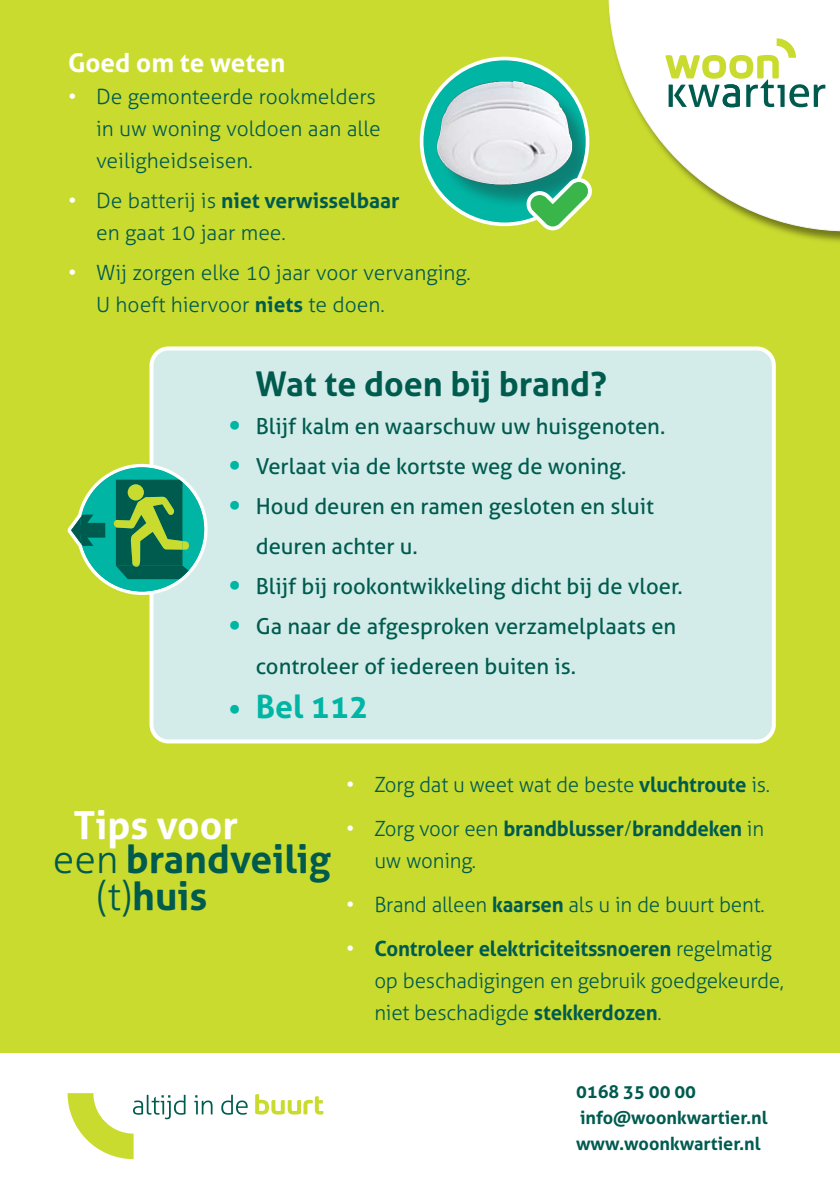
<style>
.page{position:relative;width:840px;height:1191px;background:#fff}
.page>*{position:absolute;margin:0;border:0;box-sizing:border-box;transform-origin:0 0}
.t1{font:700 39px/36.6px "Aller";color:#005b4f}
.t2{font:700 39px "Aller";color:#fff}
.t3{font:700 34px "Aller";color:#005b4f}
.t4{font:700 32px "Aller";color:#00b5a4}
.t5{font:700 26px "Aller";color:#fff}
.t6{font:22px/40px "Aller";color:#005b4f}
.t7{font:300 21px/32px "Aller";letter-spacing:-.01em;color:#005b4f}
.t8{font:700 18px "Aller";color:#005b4f}
.s1{font-weight:400;color:#fff}
.s2{font-weight:700}
.s3{font-size:34px;color:#00b5a4}
.s4{font-weight:400;font-size:34px}
.s5{font-weight:300}
</style>
<div class="page">
<div style="left:0;top:0;width:839px;height:1052px;background:#cadb2f"></div>
<img style="left:780px;top:231px;width:59px;height:11px">
<svg style="left:608px;top:0;width:231px;height:231px"></svg>
<svg style="left:665px;top:38px;width:160px;height:69px;background:#d4e3c6"></svg>
<svg style="left:194px;top:1095px;width:18px;height:19px"></svg>
<svg style="left:221px;top:1094px;width:26px;height:20px"></svg>
<svg style="left:255px;top:1094px;width:68px;height:20px"></svg>
<svg style="left:67px;top:1093px;width:118px;height:66px"></svg>
<div style="left:151px;top:348px;width:622px;height:393px;background:#d3ece9;border-radius:17px"></div>
<div style="left:149px;top:346px;width:626px;height:397px;border:4px solid #fff;border-radius:17px"></div>
<svg style="left:67px;top:464px;width:140px;height:131px"></svg>
<div style="left:421px;top:59px;width:166px;height:165px;background:#00b5a4;border-radius:50%"></div>
<div style="left:440px;top:85px;width:147px;height:125px;background:#231f20;opacity:.35"></div>
<img style="left:436px;top:81px;width:137px;height:105px">
<div style="left:419px;top:57px;width:170px;height:169px;border:4px solid #fff;border-radius:50%"></div>
<svg style="left:525px;top:178px;width:67px;height:52px"></svg>
<p class="t5" style="left:68px;top:46px;width:219px">Goed om te weten</p>
<p class="t7" style="left:96px;top:80px;width:286px;text-indent:-28px"><span class="s1">•</span> De gemonteerde rookmelders in uw woning voldoen aan alle veiligheidseisen.</p>
<p class="t7" style="left:96px;top:184px;width:305px;text-indent:-28px"><span class="s1">•</span> De batterij is <span class="s2">niet verwisselbaar </span>en gaat 10 jaar mee.</p>
<p class="t7" style="left:96px;top:256px;width:376px;text-indent:-28px"><span class="s1">•</span> Wij zorgen elke 10 jaar voor vervanging.<br>U hoeft hiervoor <span class="s2">niets</span> te doen.</p>
<p class="t3" style="left:255px;top:363px;width:353px">Wat te doen bij brand?</p>
<p class="t6" style="left:228px;top:406px;width:439px"><span class="s3">•</span> Blijf kalm en waarschuw uw huisgenoten.</p>
<p class="t6" style="left:228px;top:446px;width:400px"><span class="s3">•</span> Verlaat via de kortste weg de woning.</p>
<p class="t6" style="left:256px;top:486px;width:399px;text-indent:-28px"><span class="s3">•</span> Houd deuren en ramen gesloten en sluit deuren achter u.</p>
<p class="t6" style="left:228px;top:566px;width:456px"><span class="s3">•</span> Blijf bij rookontwikkeling dicht bij de vloer.</p>
<p class="t6" style="left:256px;top:606px;width:422px;text-indent:-28px"><span class="s3">•</span> Ga naar de afgesproken verzamelplaats en controleer of iedereen buiten is.</p>
<p class="t4" style="left:228px;top:687px;width:142px"><span class="s4">•</span> Bel 112</p>
<p class="t2" style="left:73px;top:801px;width:166px">Tips voor</p>
<p class="t1" style="left:96px;top:841px;width:236px;text-indent:-43px"><span class="s5">een</span> brandveilig <span class="s5">(t)</span>huis</p>
<p class="t7" style="left:346px;top:768px;width:425px"><span class="s1">•</span> Zorg dat u weet wat de beste <span class="s2">vluchtroute</span> is.</p>
<p class="t7" style="left:374px;top:812px;width:391px;text-indent:-28px"><span class="s1">•</span> Zorg voor een <span class="s2">brandblusser</span>/<span class="s2">branddeken</span> in uw woning.</p>
<p class="t7" style="left:346px;top:888px;width:419px"><span class="s1">•</span> Brand alleen <span class="s2">kaarsen</span> als u in de buurt bent.</p>
<p class="t7" style="left:374px;top:932px;width:411px;text-indent:-28px"><span class="s1">•</span> <span class="s2">Controleer elektriciteitssnoeren</span> regelmatig op beschadigingen en gebruik goedgekeurde, niet beschadigde <span class="s2">stekkerdozen</span>.</p>
<p class="t8" style="left:575px;top:1080px;width:121px">0168 35 00 00</p>
<p class="t8" style="left:579px;top:1106px;width:189px">info@woonkwartier.nl</p>
<p class="t8" style="left:575px;top:1132px;width:186px">www.woonkwartier.nl</p>
</div>
